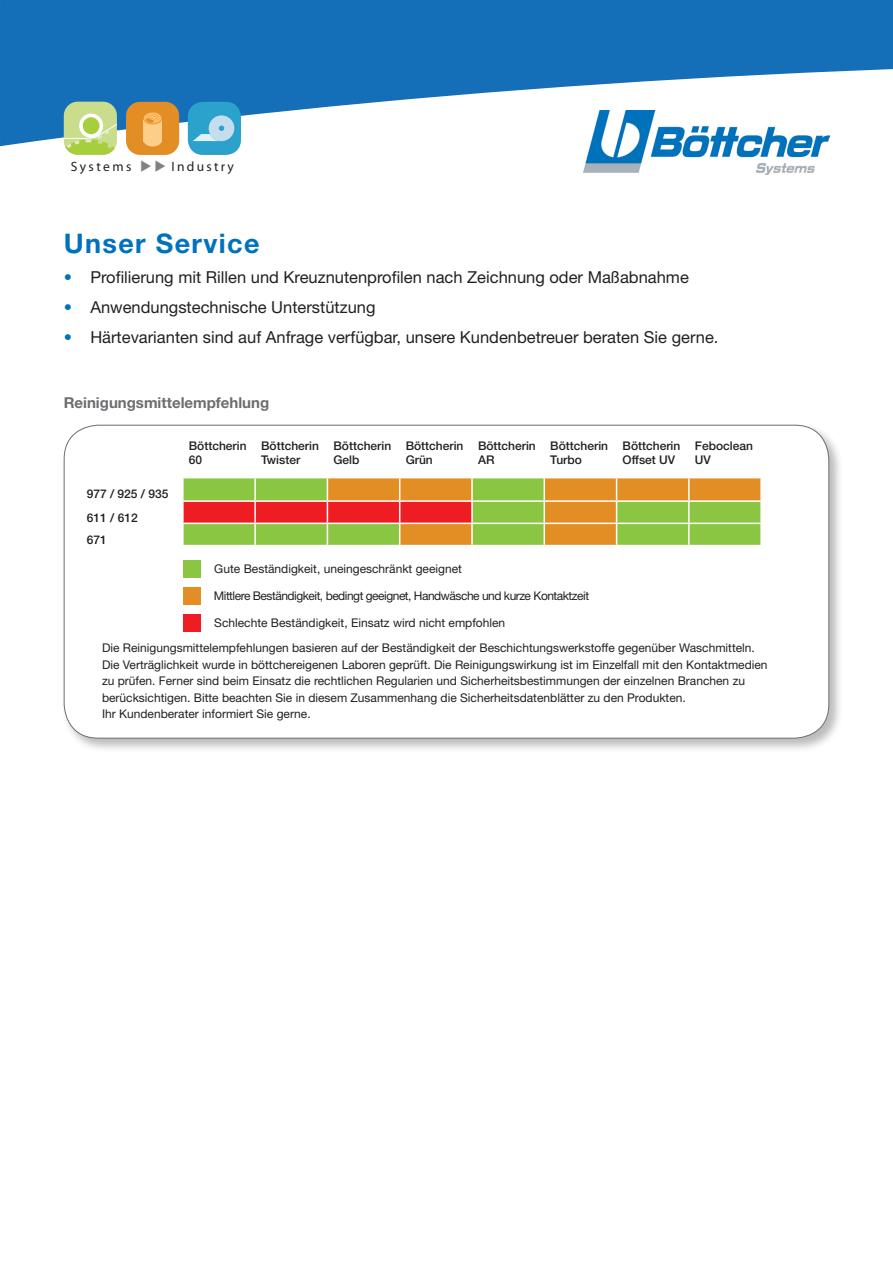
<style>
.page{position:relative;width:893px;height:1263px;background:#fff}
.page>*{position:absolute;margin:0;border:0;box-sizing:border-box;transform-origin:0 0}
.t1{font:700 27px "Helvetica Neue LT Pro";letter-spacing:.05em;color:#0072bc}
.t2{font:16.5px "Helvetica Neue LT Pro";color:#231f20}
.t3{font:700 15px "Helvetica Neue LT Pro";color:#6c6d70}
.t4{font:13.5px "Meta Plus";letter-spacing:.17em;color:#231f20}
.t5{font:12px/16.5px "Helvetica Neue LT Pro";color:#231f20}
.t6{font:500 12px/14.4px "Helvetica Neue LT Pro";color:#231f20}
.t7{font:12px "Helvetica Neue LT Pro";letter-spacing:-.04em;color:#231f20}
.s1{color:#0072bc}
</style>
<div class="page">
<svg style="left:0;top:0;width:893px;height:146px;fill:#146eb8"></svg>
<img style="left:584px;top:111px;width:245px;height:63px">
<div style="left:126px;top:102px;width:53px;height:53px;background:#e28e25;border-radius:14px"></div>
<div style="left:188px;top:102px;width:53px;height:53px;background:#2aa2cc;border-radius:15px"></div>
<svg style="left:193px;top:115px;width:41px;height:26px"></svg>
<div style="left:144px;top:118px;width:18px;height:23px;background:#fdcd8a"></div>
<div style="left:144px;top:135px;width:18px;height:12px;background:#fdcd8a;border-radius:50%"></div>
<svg style="left:143px;top:112px;width:19px;height:12px"></svg>
<div style="left:64px;top:102px;width:53px;height:53px;background:#c9dd8c;border-radius:14px"></div>
<div style="left:79px;top:114px;width:24px;height:24px;background:#fff;border-radius:50%"></div>
<svg style="left:83px;top:117px;width:16px;height:17px"></svg>
<svg style="left:64px;top:120px;width:53px;height:35px"></svg>
<div style="left:62px;top:422px;width:788px;height:340px;background:#231f20;opacity:.3"></div>
<div style="left:64px;top:425px;width:765px;height:313px;background:#fff;border-radius:34px"></div>
<svg style="left:183px;top:478px;width:578px;height:67px;background:#bd9e41"></svg>
<hr style="left:689px;top:523px;width:73px;height:1px;background:#fff">
<hr style="left:688px;top:524px;width:2px;height:21px;background:#fff">
<hr style="left:760px;top:524px;width:2px;height:21px;background:#fff">
<div style="left:183px;top:560px;width:17px;height:17px;background:#8bc642"></div>
<div style="left:183px;top:587px;width:17px;height:17px;background:#e28e25"></div>
<div style="left:183px;top:614px;width:17px;height:17px;background:#ee1d23"></div>
<p class="t4" style="left:71px;top:158px;width:62px">Systems</p>
<p class="t4" style="left:172px;top:158px;width:64px">Industry</p>
<h1 class="t1" style="left:64px;top:226px;width:197px">Unser Service</h1>
<h2 class="t2" style="left:64px;top:267px;width:627px"><span class="s1">•</span> Profilierung mit Rillen und Kreuznutenprofilen nach Zeichnung oder Maßabnahme</h2>
<h2 class="t2" style="left:64px;top:297px;width:313px"><span class="s1">•</span> Anwendungstechnische Unterstützung</h2>
<h2 class="t2" style="left:64px;top:327px;width:656px"><span class="s1">•</span> Härtevarianten sind auf Anfrage verfügbar, unsere Kundenbetreuer beraten Sie gerne.</h2>
<p class="t3" style="left:64px;top:393px;width:207px">Reinigungsmittelempfehlung</p>
<p class="t6" style="left:189px;top:438px;width:59px">Böttcherin<br>60</p>
<p class="t6" style="left:261px;top:438px;width:59px">Böttcherin<br>Twister</p>
<p class="t6" style="left:333px;top:438px;width:59px">Böttcherin<br>Gelb</p>
<p class="t6" style="left:406px;top:438px;width:59px">Böttcherin<br>Grün</p>
<p class="t6" style="left:478px;top:438px;width:59px">Böttcherin<br>AR</p>
<p class="t6" style="left:550px;top:438px;width:59px">Böttcherin<br>Turbo</p>
<p class="t6" style="left:623px;top:438px;width:59px">Böttcherin<br>Offset UV</p>
<p class="t6" style="left:695px;top:438px;width:60px">Feboclean<br>UV</p>
<p class="t6" style="left:87px;top:482px;width:83px;line-height:23.4px">977 / 925 / 935<br>611 / 612</p>
<p class="t6" style="left:87px;top:532px;width:22px">671</p>
<p class="t5" style="left:214px;top:560px;width:249px">Gute Beständigkeit, uneingeschränkt geeignet</p>
<p class="t7" style="left:214px;top:588px;width:377px">Mittlere Beständigkeit, bedingt geeignet, Handwäsche und kurze Kontaktzeit</p>
<p class="t5" style="left:102px;top:610px;width:654px;line-height:24.9px;text-indent:112px">Schlechte Beständigkeit, Einsatz wird nicht empfohlen<br>Die Reinigungsmittelempfehlungen basieren auf der Beständigkeit der Beschichtungswerkstoffe gegenüber Waschmitteln.</p>
<p class="t5" style="left:102px;top:656px;width:667px">Die Verträglichkeit wurde in böttchereigenen Laboren geprüft. Die Reinigungswirkung ist im Einzelfall mit den Kontaktmedien zu prüfen. Ferner sind beim Einsatz die rechtlichen Regularien und Sicherheitsbestimmungen der einzelnen Branchen zu berücksichtigen. Bitte beachten Sie in diesem Zusammenhang die Sicherheitsdatenblätter zu den Produkten.<br>Ihr Kundenberater informiert Sie gerne.</p>
</div>
